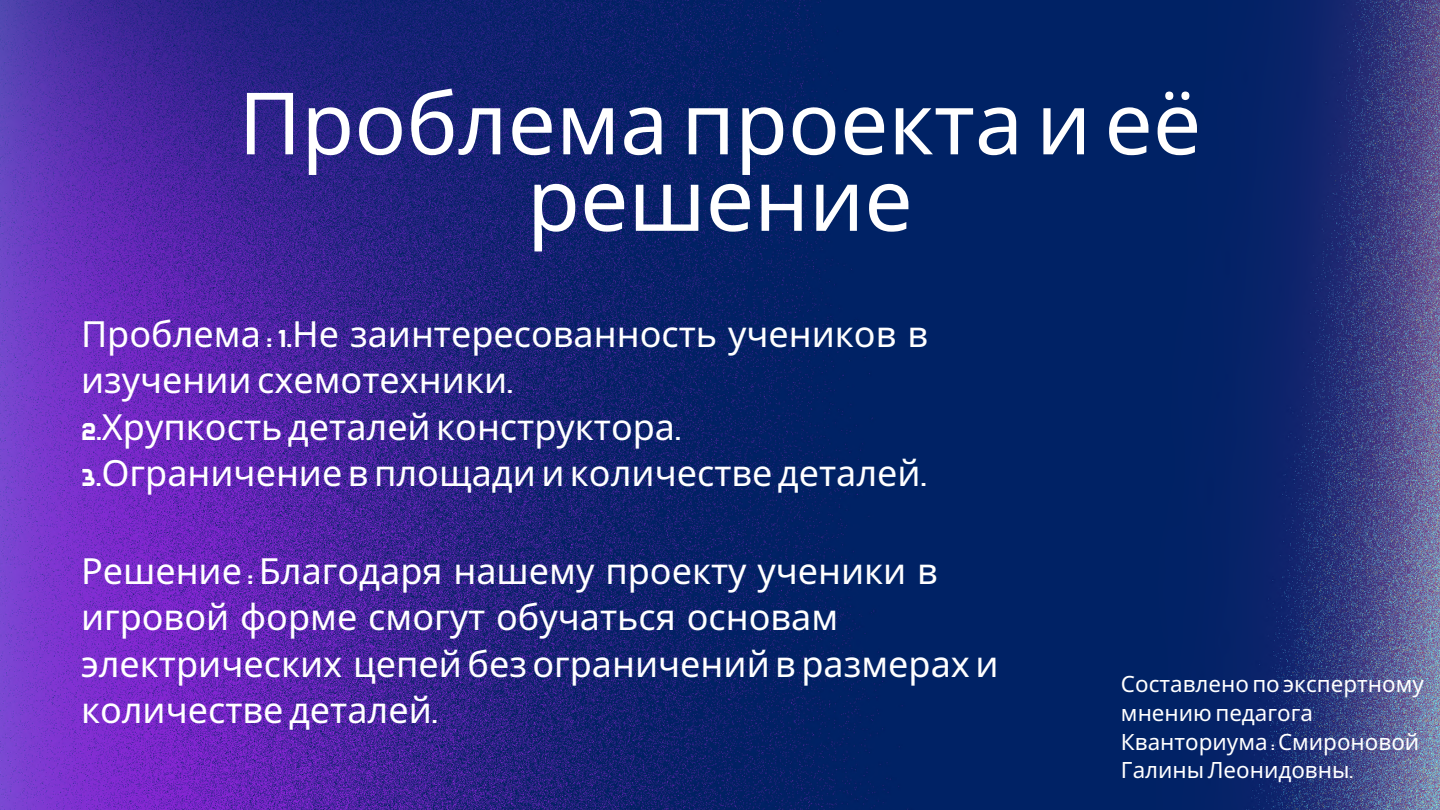
<style>
.page{position:relative;width:1440px;height:810px;background:#fff}
.page>*{position:absolute;margin:0;border:0;box-sizing:border-box;transform-origin:0 0}
.t1{font:86px/76.5px "Noto Sans";color:#fff;text-align:center}
.t2{font:36px/46.5px "Noto Sans";color:#fff}
.t3{font:22.4px/28.9px "Noto Sans";color:#fff}
.s1{font-family:"Ara Hamah Al Fidaa"}
</style>
<div class="page">
<img style="left:0;top:0;width:1440px;height:810px">
<h1 class="t1" style="left:239px;top:83px;width:964px">Проблемапроектаиеё решение</h1>
<h2 class="t2" style="left:81px;top:310px;width:849px">Проблема <span class="s1">: 1.</span>Не заинтересованность учеников в изучениисхемотехники<span class="s1">.<br>2.</span>Хрупкость деталейконструктора<span class="s1">.<br>3.</span>Ограничение вплощадииколичестве деталей<span class="s1">.</span></h2>
<h2 class="t2" style="left:81px;top:547px;width:919px">Решение <span class="s1">:</span>Благодаря нашему проекту ученики в игровой форме смогут обучаться основам электрических цепейбезограниченийвразмерахи количестве деталей<span class="s1">.</span></h2>
<p class="t3" style="left:1121px;top:669px;width:304px">Составленопоэкспертному мнению педагога<br>Кванториума <span class="s1">:</span>Смироновой<br>ГалиныЛеонидовны<span class="s1">.</span></p>
</div>
